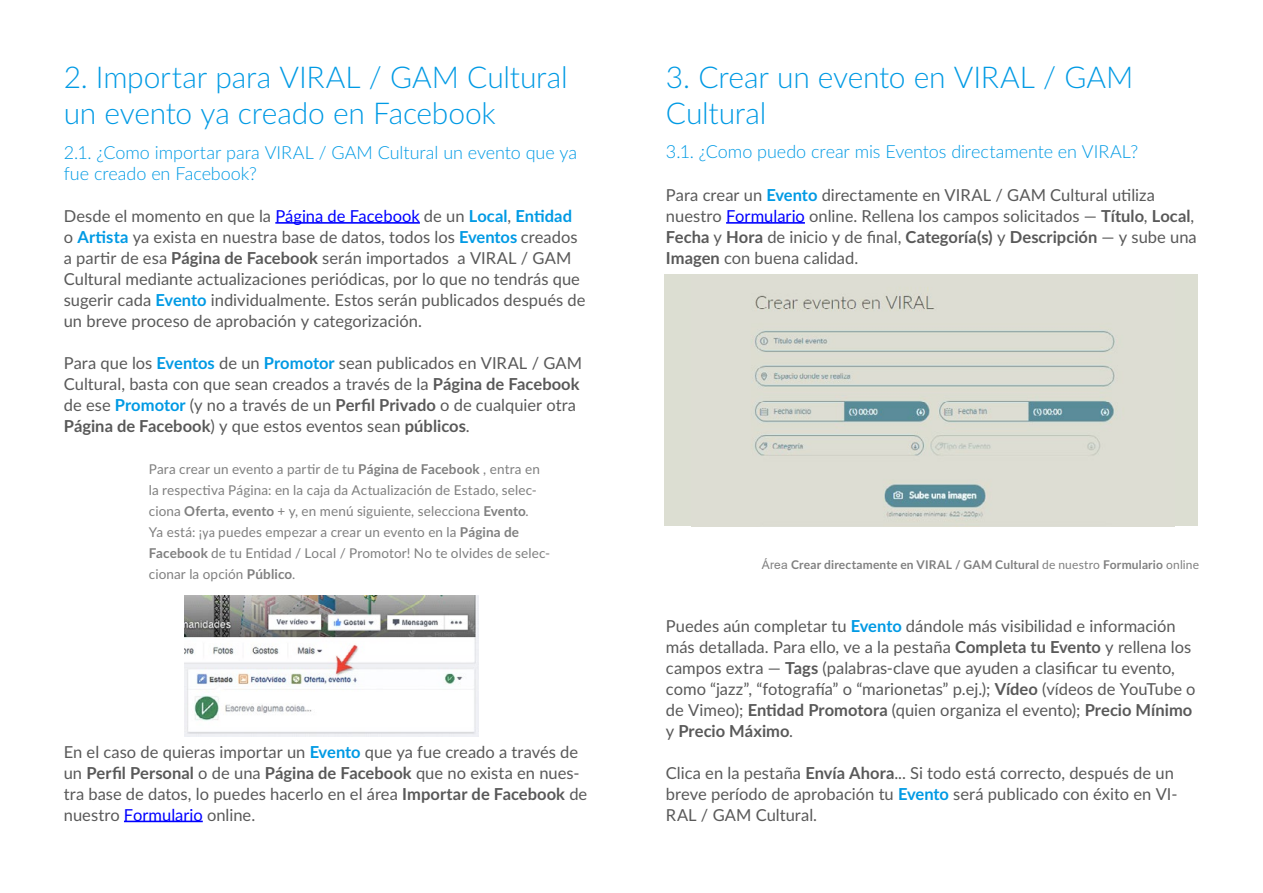
<style>
.page{position:relative;width:1263px;height:893px;background:#fff}
.page>*{position:absolute;margin:0;border:0;box-sizing:border-box;transform-origin:0 0}
.t1{font:300 30px/36px "Lato";letter-spacing:-.01em;color:#009ae4}
.t2{font:300 18px/21px "Lato";letter-spacing:-.005em;color:#009ae4}
.t3{font:16.5px/21px "Lato";color:#595959}
.t4{font:13.5px/21px "Lato";letter-spacing:.01em;color:#7f7f7f}
.t5{font:700 12px "Lato";letter-spacing:.015em;color:#808080}
.s1{color:#00f}
.s2{font-weight:700;color:#009ae4}
.s3{font-weight:700}
.s4{font-family:"Calibri"}
.s5{font-family:"Arial";font-weight:400}
.s6{font-weight:400}
</style>
<div class="page">
<img style="left:185px;top:595px;width:293px;height:141px">
<div style="left:664px;top:275px;width:534px;height:251px;background:#dcded2"></div>
<img style="left:754px;top:288px;width:361px;height:230px">
<hr style="left:275px;top:222px;width:145px;height:2px;background:#00f">
<hr style="left:124px;top:821px;width:79px;height:1px;background:#00f">
<hr style="left:726px;top:222px;width:79px;height:2px;background:#00f">
<h1 class="t1" style="left:64px;top:58px;width:505px">2. Importar para VIRAL / GAM Cultural un evento ya creado en Facebook</h1>
<p class="t2" style="left:64px;top:141px;width:515px">2.1. ¿Como importar para VIRAL / GAM Cultural un evento que ya fue creado en Facebook?</p>
<p class="t3" style="left:64px;top:205px;width:523px">Desde el momento en que la <span class="s1">Página de Facebook</span> de un <span class="s2">Local</span>, <span class="s2">Entidad<br></span>o <span class="s2">Artista</span> ya exista en nuestra base de datos, todos los <span class="s2">Eventos</span> creados a partir de esa <span class="s3">Página de Facebook</span> serán importados a VIRAL / GAM Cultural mediante actualizaciones periódicas, por lo que no tendrás que sugerir cada <span class="s2">Evento</span> individualmente. Estos serán publicados después de un breve proceso de aprobación y categorización.</p>
<p class="t3" style="left:64px;top:352px;width:520px">Para que los <span class="s2">Eventos</span> de un <span class="s2">Promotor</span> sean publicados en VIRAL / GAM Cultural, basta con que sean creados a través de la <span class="s3">Página de Facebook </span>de ese <span class="s2">Promotor</span> (y no a través de un <span class="s3">Perfil Privado</span> o de cualquier otra <span class="s3">Página de Facebook</span>) y que estos eventos sean <span class="s3">públicos</span>.</p>
<p class="t4" style="left:149px;top:458px;width:403px">Para crear un evento a partir de tu <span class="s3">Página de Facebook</span> , entra en la respectiva Página: en la caja da Actualización de Estado, selec&shy;ciona <span class="s3">Oferta, evento</span> + y, en menú siguiente, selecciona <span class="s3">Evento</span>.<br>Ya está: ¡<span class="s4">ya</span> puedes empezar a crear un evento en la <span class="s3">Página de Facebook</span> de tu Entidad / Local / Promotor! No te olvides de selec&shy;cionar la opción <span class="s3">Público</span>.</p>
<p class="t3" style="left:64px;top:740px;width:525px">En el caso de quieras importar un <span class="s2">Evento</span> que ya fue creado a través de un <span class="s3">Perfil Personal</span> o de una <span class="s3">Página de Facebook</span> que no exista en nues&shy;tra base de datos, lo puedes hacerlo en el área <span class="s3">Importar de Facebook</span> de nuestro <span class="s1">Formulario</span> online.</p>
<h1 class="t1" style="left:666px;top:58px;width:469px">3. Crear un evento en VIRAL / GAM<br>Cultural</h1>
<p class="t2" style="left:666px;top:140px;width:474px">3.1. ¿Como puedo crear mis Eventos directamente en VIRAL?</p>
<p class="t3" style="left:666px;top:184px;width:532px">Para crear un <span class="s2">Evento</span> directamente en VIRAL / GAM Cultural utiliza nuestro <span class="s1">Formulario</span> online. Rellena los campos solicitados — <span class="s3">Título</span>, <span class="s3">Local</span>, <span class="s3">Fecha</span> y <span class="s3">Hora</span> de inicio y de final, <span class="s3">Categoría(s)</span> y <span class="s3">Descripción</span> — y sube una <span class="s3">Imagen</span> con buena calidad.</p>
<p class="t5" style="left:762px;top:555px;width:439px"><span class="s5">Área</span> Crear directamente en VIRAL / GAM Cultural <span class="s6">de nuestro</span> Formulario <span class="s6">online</span></p>
<p class="t3" style="left:666px;top:614px;width:531px">Puedes aún completar tu <span class="s2">Evento</span> dándole más visibilidad e información más detallada. Para ello, ve a la pestaña <span class="s3">Completa tu Evento</span> y rellena los campos extra — <span class="s3">Tags</span> (palabras-clave que ayuden a clasificar tu evento, como “jazz”, “fotografía” o “marionetas” p.ej.); <span class="s3">Vídeo</span> (vídeos de YouTube o de Vimeo); <span class="s3">Entidad Promotora</span> (quien organiza el evento); <span class="s3">Precio Mínimo </span>y <span class="s3">Precio Máximo</span>.</p>
<p class="t3" style="left:666px;top:761px;width:513px">Clica en la pestaña <span class="s3">Envía Ahora</span>... Si todo está correcto, después de un breve período de aprobación tu <span class="s2">Evento</span> será publicado con éxito en VI-<br>RAL / GAM Cultural.</p>
</div>
